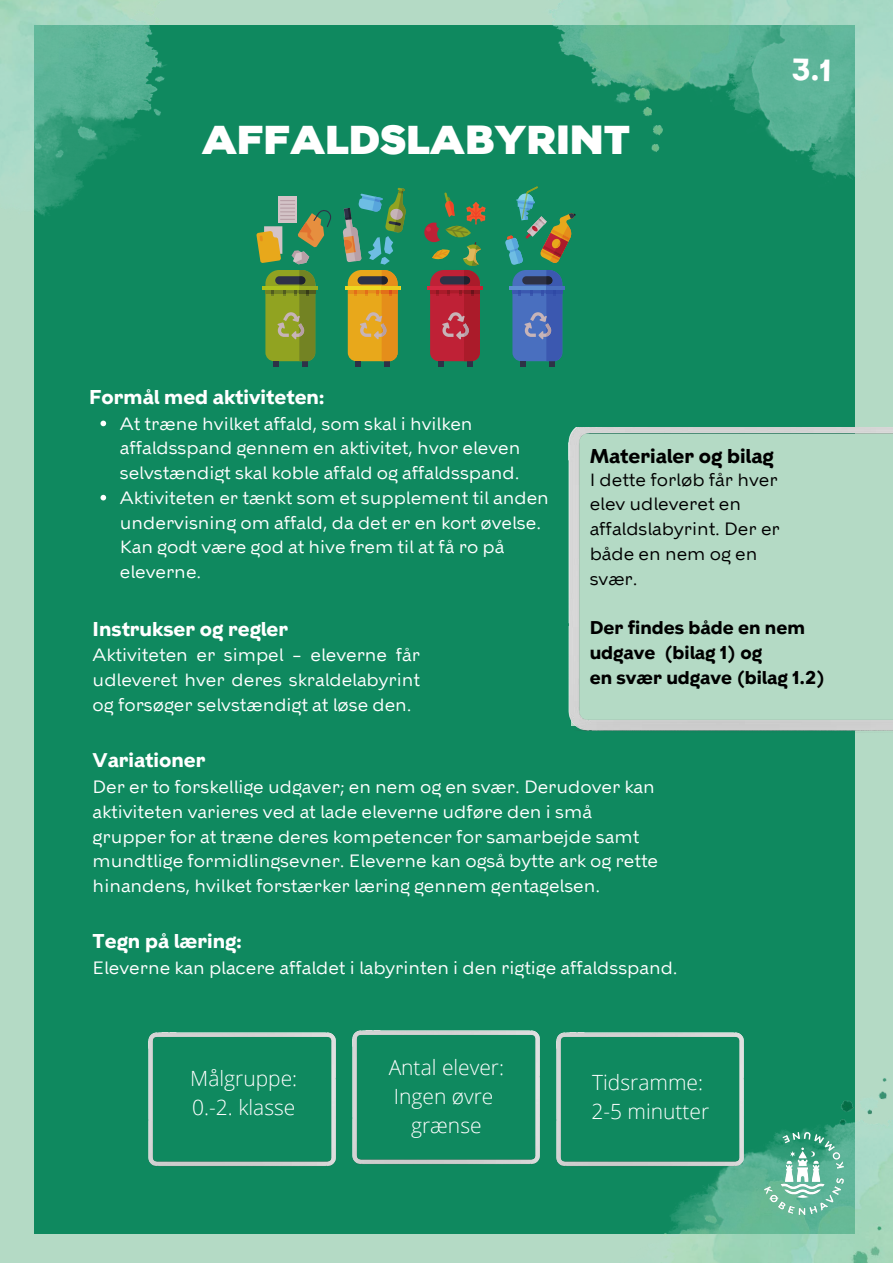
<style>
.page{position:relative;width:893px;height:1264px;background:#fff}
.page>*{position:absolute;margin:0;border:0;box-sizing:border-box;transform-origin:0 0}
.t1{font:40.5px "KBH Black 2";color:#fff}
.t2{font:300 21px/29.2px "Open Sans";color:#fff}
.t3{font:19.5px "KBH Bold 2";color:#fff}
.t4{font:19.5px "KBH Bold 2";color:#000}
.t5{font:18px/24.8px "KBH4";color:#fff}
.t6{font:18px/24.8px "KBH3";color:#000}
.t7{font:18px/24.8px "KBH Bold 2";color:#000}
</style>
<div class="page">
<div style="left:0;top:0;width:892px;height:1262px;background:#b4dac5"></div>
<div style="left:34px;top:25px;width:820px;height:1209px;background:#0f895f"></div>
<img style="left:568px;top:427px;width:324px;height:305px">
<img style="left:549px;top:0;width:343px;height:188px">
<div style="left:278px;top:196px;width:19px;height:27px;background:#d3c3c7"></div>
<hr style="left:263px;top:286px;width:55px;height:4px;background:#acc11c">
<hr style="left:299px;top:286px;width:19px;height:4px;background:#99ac20">
<svg style="left:265px;top:270px;width:50px;height:96px;background:#7c912e"></svg>
<svg style="left:256px;top:200px;width:76px;height:64px"></svg>
<hr style="left:345px;top:286px;width:55px;height:4px;background:#edd922">
<hr style="left:381px;top:286px;width:19px;height:4px;background:#eacb1c">
<svg style="left:348px;top:270px;width:49px;height:96px;background:#cd9829"></svg>
<svg style="left:424px;top:192px;width:62px;height:174px"></svg>
<svg style="left:342px;top:188px;width:64px;height:76px"></svg>
<svg style="left:505px;top:186px;width:70px;height:180px"></svg>
<img style="left:0;top:0;width:167px;height:215px">
<svg style="left:100px;top:420px;width:6px;height:6px"></svg>
<svg style="left:100px;top:495px;width:6px;height:5px"></svg>
<img style="left:664px;top:1068px;width:228px;height:194px">
<img style="left:764px;top:1131px;width:79px;height:83px">
<img style="left:557px;top:1032px;width:186px;height:135px">
<img style="left:353px;top:1030px;width:186px;height:135px">
<img style="left:149px;top:1032px;width:186px;height:135px">
<svg style="left:792px;top:59px;width:37px;height:22px"></svg>
<h2 class="t1" style="left:202px;top:115px;width:430px">AFFALDSLABYRINT</h2>
<h3 class="t3" style="left:89px;top:385px;width:237px">Formål med aktiviteten:</h3>
<p class="t5" style="left:120px;top:411px;width:402px">At træne hvilket affald, som skal i hvilken affaldsspand gennem en aktivitet, hvor eleven selvstændigt skal koble affald og affaldsspand.</p>
<p class="t5" style="left:120px;top:485px;width:430px">Aktiviteten er tænkt som et supplement til anden undervisning om affald, da det er en kort øvelse.<br>Kan godt være god at hive frem til at få ro på eleverne.</p>
<h4 class="t4" style="left:589px;top:445px;width:185px">Materialer og bilag</h4>
<p class="t6" style="left:589px;top:467px;width:192px">I dette forløb får hver elev udleveret en affaldslabyrint. Der er både en nem og en svær.</p>
<p class="t7" style="left:589px;top:615px;width:237px">Der findes både en nem udgave (bilag 1) og<br>en svær udgave (bilag 1.2)</p>
<h3 class="t3" style="left:93px;top:617px;width:197px">Instrukser og regler</h3>
<p class="t5" style="left:93px;top:642px;width:329px;text-align:justify">Aktiviteten er simpel – eleverne får udleveret hver deres skraldelabyrint og forsøger selvstændigt at løse den.</p>
<h3 class="t3" style="left:93px;top:748px;width:114px">Variationer</h3>
<p class="t5" style="left:93px;top:774px;width:567px">Der er to forskellige udgaver; en nem og en svær. Derudover kan aktiviteten varieres ved at lade eleverne udføre den i små grupper for at træne deres kompetencer for samarbejde samt mundtlige formidlingsevner. Eleverne kan også bytte ark og rette hinandens, hvilket forstærker læring gennem gentagelsen.</p>
<h3 class="t3" style="left:93px;top:929px;width:151px">Tegn på læring:</h3>
<p class="t5" style="left:93px;top:955px;width:586px">Eleverne kan placere affaldet i labyrinten i den rigtige affaldsspand.</p>
<p class="t2" style="left:190px;top:1063px;width:108px">Målgruppe:<br>0.-2. klasse</p>
<p class="t2" style="left:388px;top:1051px;width:117px;text-align:center">Antal elever:<br>Ingen øvre grænse</p>
<p class="t2" style="left:591px;top:1067px;width:119px">Tidsramme:<br>2-5 minutter</p>
</div>
